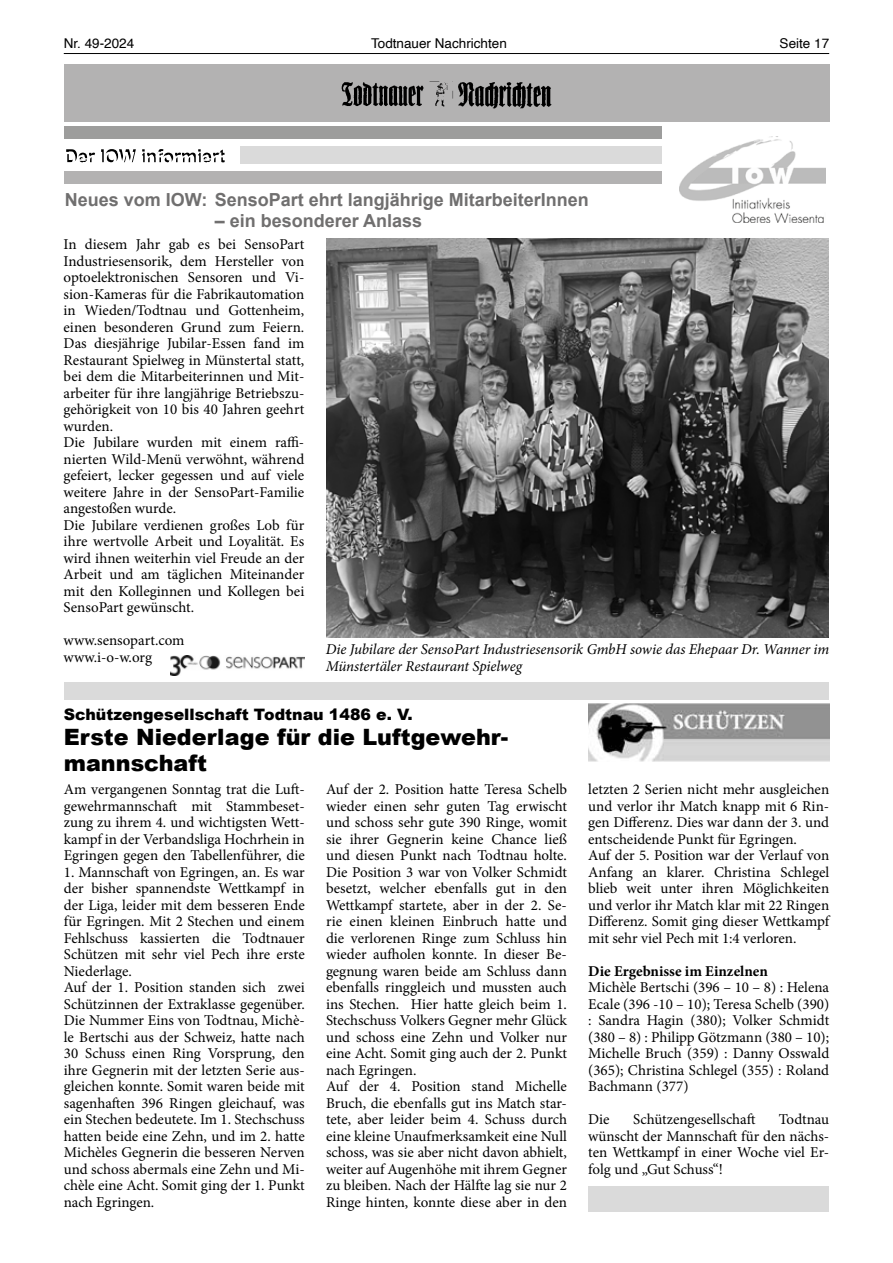
<style>
.page{position:relative;width:893px;height:1263px;background:#fff}
.page>*{position:absolute;margin:0;border:0;box-sizing:border-box;transform-origin:0 0}
.t1{font:900 22.5px/25.5px "Arial";color:#000}
.t2{font:700 18px "Arial";color:#706f6f}
.t3{font:900 15.75px "Arial";color:#000}
.t4{font:15px/16.5px "Minion Pro";color:#000}
.t5{font:italic 15px/17.2px "Minion Pro";letter-spacing:-.005em;color:#000}
.t6{font:700 15px "Minion Pro";color:#000}
.t7{font:13.5px "Helvetica";color:#000}
</style>
<div class="page">
<hr style="left:64px;top:53px;width:765px;height:1px;background:#000">
<div style="left:64px;top:65px;width:765px;height:57px;background:#b3b2b2"></div>
<img style="left:341px;top:81px;width:211px;height:28px">
<img style="left:588px;top:704px;width:241px;height:57px">
<div style="left:240px;top:147px;width:421px;height:17px;background:#dadada"></div>
<div style="left:64px;top:172px;width:597px;height:12px;background:#b3b2b2"></div>
<svg style="left:66px;top:149px;width:159px;height:14px"></svg>
<img style="left:680px;top:139px;width:145px;height:83px">
<div style="left:64px;top:126px;width:597px;height:13px;background:#9d9d9c"></div>
<img style="left:171px;top:655px;width:134px;height:20px">
<img style="left:326px;top:238px;width:502px;height:400px">
<div style="left:64px;top:682px;width:764px;height:17px;background:#dadada"></div>
<div style="left:588px;top:1186px;width:241px;height:26px;background:#dadada"></div>
<p class="t7" style="left:64px;top:33px;width:72px">Nr. 49-2024</p>
<p class="t7" style="left:371px;top:33px;width:137px">Todtnauer Nachrichten</p>
<p class="t7" style="left:780px;top:33px;width:51px">Seite 17</p>
<p class="t2" style="left:65px;top:187px;width:526px">Neues vom IOW: SensoPart ehrt langjährige MitarbeiterInnen</p>
<p class="t2" style="left:215px;top:209px;width:209px">– ein besonderer Anlass</p>
<p class="t4" style="left:64px;top:236px;width:242px">In diesem Jahr gab es bei SensoPart Industriesensorik, dem Hersteller von optoelektronischen Sensoren und Vi&shy;sion-Kameras für die Fabrikautomation in Wieden/Todtnau und Gottenheim, einen besonderen Grund zum Feiern.<br>Das diesjährige Jubilar-Essen fand im Restaurant Spielweg in Münstertal statt, bei dem die Mitarbeiterinnen und Mit&shy;arbeiter für ihre langjährige Betriebszu&shy;gehörigkeit von 10 bis 40 Jahren geehrt wurden.<br>Die Jubilare wurden mit einem raffi&shy;nierten Wild-Menü verwöhnt, während gefeiert, lecker gegessen und auf viele weitere Jahre in der SensoPart-Familie angestoßen wurde.<br>Die Jubilare verdienen großes Lob für ihre wertvolle Arbeit und Loyalität. Es wird ihnen weiterhin viel Freude an der Arbeit und am täglichen Miteinander mit den Kolleginnen und Kollegen bei SensoPart gewünscht.</p>
<p class="t4" style="left:64px;top:632px;width:122px">www.sensopart.com www.i-o-w.org</p>
<p class="t5" style="left:326px;top:640px;width:505px">Die Jubilare der SensoPart Industriesensorik GmbH sowie das Ehepaar Dr. Wanner im<br>Münstertäler Restaurant Spielweg</p>
<p class="t3" style="left:64px;top:703px;width:350px">Schützengesellschaft Todtnau 1486 e. V.</p>
<h1 class="t1" style="left:64px;top:724px;width:446px">Erste Niederlage für die Luftgewehr&shy;mannschaft</h1>
<p class="t4" style="left:64px;top:781px;width:242px;text-align:justify">Am vergangenen Sonntag trat die Luft&shy;gewehrmannschaft mit Stammbeset&shy;zung zu ihrem 4. und wichtigsten Wett&shy;kampf in der Verbandsliga Hochrhein in Egringen gegen den Tabellenführer, die</p>
<p class="t4" style="left:64px;top:864px;width:242px">1. Mannschaft von Egringen, an. Es war der bisher spannendste Wettkampf in der Liga, leider mit dem besseren Ende für Egringen. Mit 2 Stechen und einem Fehlschuss kassierten die Todtnauer Schützen mit sehr viel Pech ihre erste Niederlage.<br>Auf der 1. Position standen sich zwei Schützinnen der Extraklasse gegenüber.<br>Die Nummer Eins von Todtnau, Michè&shy;le Bertschi aus der Schweiz, hatte nach 30 Schuss einen Ring Vorsprung, den ihre Gegnerin mit der letzten Serie aus&shy;gleichen konnte. Somit waren beide mit sagenhaften 396 Ringen gleichauf, was ein Stechen bedeutete. Im 1. Stechschuss hatten beide eine Zehn, und im 2. hatte Michèles Gegnerin die besseren Nerven und schoss abermals eine Zehn und Mi&shy;chèle eine Acht. Somit ging der 1. Punkt nach Egringen.</p>
<p class="t4" style="left:326px;top:781px;width:242px">Auf der 2. Position hatte Teresa Schelb wieder einen sehr guten Tag erwischt und schoss sehr gute 390 Ringe, womit sie ihrer Gegnerin keine Chance ließ und diesen Punkt nach Todtnau holte.<br>Die Position 3 war von Volker Schmidt besetzt, welcher ebenfalls gut in den Wettkampf startete, aber in der 2. Se&shy;rie einen kleinen Einbruch hatte und die verlorenen Ringe zum Schluss hin wieder aufholen konnte. In dieser Be&shy;gegnung waren beide am Schluss dann ebenfalls ringgleich und mussten auch ins Stechen. Hier hatte gleich beim 1.<br>Stechschuss Volkers Gegner mehr Glück und schoss eine Zehn und Volker nur eine Acht. Somit ging auch der 2. Punkt nach Egringen.<br>Auf der 4. Position stand Michelle Bruch, die ebenfalls gut ins Match star&shy;tete, aber leider beim 4. Schuss durch eine kleine Unaufmerksamkeit eine Null schoss, was sie aber nicht davon abhielt, weiter auf Augenhöhe mit ihrem Gegner zu bleiben. Nach der Hälfte lag sie nur 2<br>Ringe hinten, konnte diese aber in den</p>
<p class="t4" style="left:588px;top:781px;width:242px">letzten 2 Serien nicht mehr ausgleichen und verlor ihr Match knapp mit 6 Rin&shy;gen Differenz. Dies war dann der 3. und entscheidende Punkt für Egringen.<br>Auf der 5. Position war der Verlauf von Anfang an klarer. Christina Schlegel blieb weit unter ihren Möglichkeiten und verlor ihr Match klar mit 22 Ringen Differenz. Somit ging dieser Wettkampf mit sehr viel Pech mit 1:4 verloren.</p>
<p class="t6" style="left:588px;top:960px;width:181px">Die Ergebnisse im Einzelnen</p>
<p class="t4" style="left:588px;top:979px;width:242px;text-align:justify">Michèle Bertschi (396 – 10 – 8) : Helena Ecale (396 -10 – 10); Teresa Schelb (390) : Sandra Hagin (380); Volker Schmidt (380 – 8) : Philipp Götzmann (380 – 10); Michelle Bruch (359) : Danny Osswald (365); Christina Schlegel (355) : Roland Bachmann (377)</p>
<p class="t4" style="left:588px;top:1111px;width:23px">Die</p>
<p class="t4" style="left:633px;top:1111px;width:124px">Schützengesellschaft</p>
<p class="t4" style="left:588px;top:1111px;width:242px;text-align:justify;text-indent:191px">Todtnau wünscht der Mannschaft für den nächs&shy;ten Wettkampf in einer Woche viel Er&shy;folg und „Gut Schuss“!</p>
</div>
